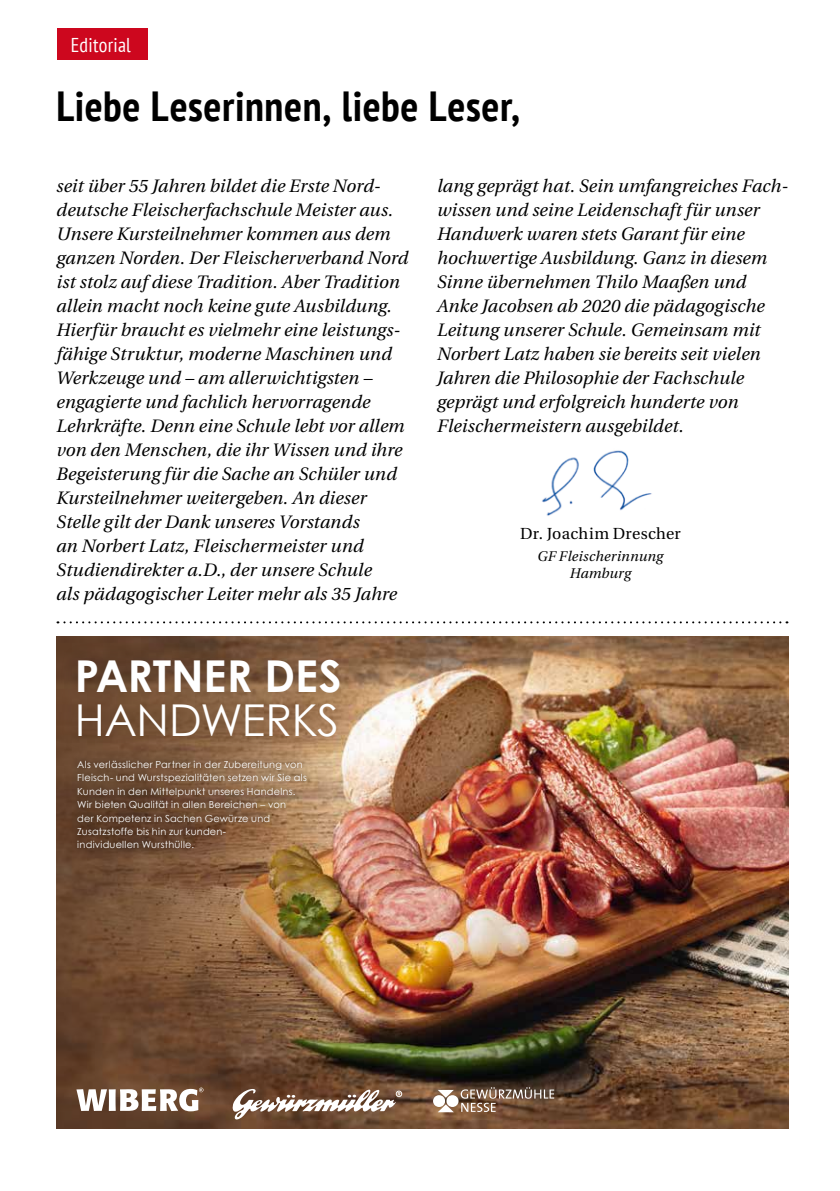
<style>
.page{position:relative;width:840px;height:1191px;background:#fff}
.page>*{position:absolute;margin:0;border:0;box-sizing:border-box;transform-origin:0 0}
.t1{font:700 44px "Century Gothic";color:#fff}
.t2{font:44px "Century Gothic";letter-spacing:-.01em;color:#fff}
.t3{font:700 condensed 42px "PT Sans";letter-spacing:.015em;color:#000}
.t4{font:condensed 20px "PT Sans";letter-spacing:.01em;color:#fff}
.t5{font:italic 18px/24px "Utopia";letter-spacing:.005em;color:#000}
.t6{font:16px "Utopia";letter-spacing:.02em;color:#000}
.t7{font:italic 14px/16.8px "Utopia";letter-spacing:.015em;color:#000;text-align:center}
.t8{font:9.8px/13.4px "Century Gothic";letter-spacing:.02em;color:#fff}
</style>
<div class="page">
<div style="left:57px;top:28px;width:90px;height:32px;background:#cd071e"></div>
<img style="left:542px;top:450px;width:110px;height:66px">
<img style="left:338px;top:636px;width:450px;height:492px">
<img style="left:56px;top:636px;width:282px;height:492px">
<div style="left:70px;top:753px;width:243px;height:102px;background:#000;opacity:.8"></div>
<div style="left:59px;top:641px;width:298px;height:114px;background:#000;opacity:.3"></div>
<svg style="left:232px;top:1088px;width:170px;height:31px"></svg>
<svg style="left:460px;top:1087px;width:94px;height:25px;background:#826956"></svg>
<svg style="left:437px;top:1104px;width:16px;height:8px"></svg>
<svg style="left:437px;top:1090px;width:16px;height:7px"></svg>
<div style="left:433px;top:1095px;width:12px;height:12px;background:#fff;border-radius:50%"></div>
<div style="left:446px;top:1095px;width:12px;height:12px;background:#fff;border-radius:50%"></div>
<svg style="left:76px;top:1087px;width:127px;height:24px"></svg>
<svg style="left:57px;top:621px;width:723px;height:2px"></svg>
<p class="t4" style="left:71px;top:32px;width:61px">Editorial</p>
<h2 class="t3" style="left:56px;top:78px;width:465px">Liebe Leserinnen, liebe Leser,</h2>
<p class="t5" style="left:56px;top:174px;width:353px">seit über 55 Jahren bildet die Erste Nord&shy;deutsche Fleischerfachschule Meister aus.<br>Unsere Kursteilnehmer kommen aus dem ganzen Norden. Der Fleischerverband Nord ist stolz auf diese Tradition. Aber Tradition allein macht noch keine gute Ausbildung.<br>Hierfür braucht es vielmehr eine leistungs&shy;fähige Struktur, moderne Maschinen und Werkzeuge und – am allerwichtigsten – engagierte und fachlich hervorragende Lehrkräfte. Denn eine Schule lebt vor allem von den Menschen, die ihr Wissen und ihre Begeisterung für die Sache an Schüler und Kursteilnehmer weitergeben. An dieser Stelle gilt der Dank unseres Vorstands<br>an Norbert Latz, Fleischermeister und Studiendirekter a.D., der unsere Schule<br>als pädagogischer Leiter mehr als 35 Jahre</p>
<p class="t5" style="left:437px;top:174px;width:353px">lang geprägt hat. Sein umfangreiches Fach&shy;wissen und seine Leidenschaft für unser Handwerk waren stets Garant für eine hochwertige Ausbildung. Ganz in diesem Sinne übernehmen Thilo Maaßen und Anke Jacobsen ab 2020 die pädagogische Leitung unserer Schule. Gemeinsam mit Norbert Latz haben sie bereits seit vielen Jahren die Philosophie der Fachschule geprägt und erfolgreich hunderte von Fleischermeistern ausgebildet.</p>
<p class="t6" style="left:520px;top:524px;width:162px">Dr. Joachim Drescher</p>
<p class="t7" style="left:537px;top:548px;width:127px">GF Fleischerinnung<br>Hamburg</p>
<h1 class="t1" style="left:75px;top:642px;width:268px">PARTNER DES</h1>
<h1 class="t2" style="left:75px;top:689px;width:265px">HANDWERKS</h1>
<p class="t8" style="left:77px;top:757px;width:231px">Als verlässlicher Partner in der Zubereitung von Fleisch- und Wurstspezialitäten setzen wir Sie als Kunden in den Mittelpunkt unseres Handelns.<br>Wir bieten Qualität in allen Bereichen – von<br>der Kompetenz in Sachen Gewürze und Zusatzstoffe bis hin zur kunden-<br>individuellen Wursthülle.</p>
</div>
